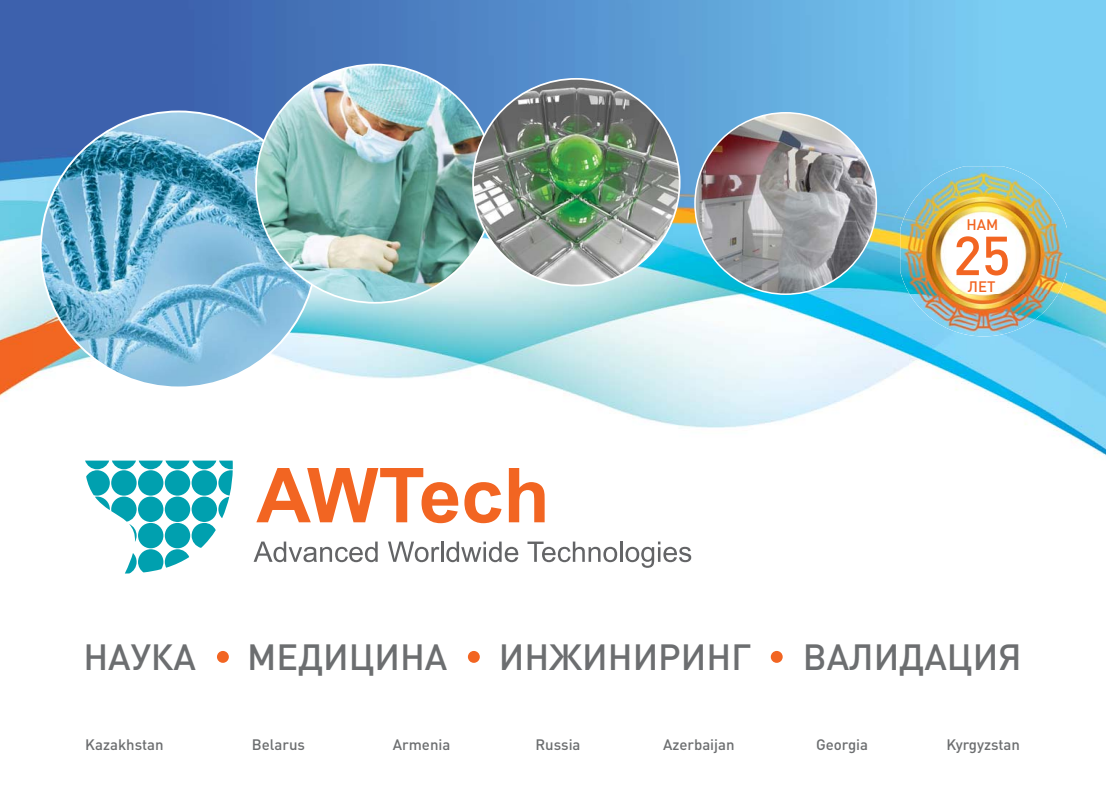
<style>
.page{position:relative;width:1106px;height:809px;background:#fff}
.page>*{position:absolute;margin:0;border:0;box-sizing:border-box;transform-origin:0 0}
.t1{font:500 54px "DIN Cyr";color:#f26522}
.t2{font:500 36px "DIN Cyr";color:#6c6e70}
.t3{font:500 15px "DIN Cyr";color:#6c6e70}
.t4{font:500 15px "DIN Cyr";color:#f26522}
</style>
<div class="page">
<img style="left:0;top:1px;width:1106px;height:662px">
<svg style="left:85px;top:460px;width:148px;height:113px"></svg>
<svg style="left:256px;top:468px;width:202px;height:55px"></svg>
<svg style="left:464px;top:482px;width:37px;height:41px"></svg>
<svg style="left:509px;top:468px;width:35px;height:54px"></svg>
<svg style="left:253px;top:541px;width:124px;height:21px"></svg>
<svg style="left:388px;top:541px;width:51px;height:21px"></svg>
<hr style="left:441px;top:541px;width:2px;height:21px;background:#636466">
<svg style="left:446px;top:541px;width:72px;height:21px"></svg>
<svg style="left:527px;top:541px;width:90px;height:21px"></svg>
<hr style="left:620px;top:541px;width:2px;height:21px;background:#636466">
<svg style="left:625px;top:541px;width:66px;height:26px"></svg>
<div style="left:770px;top:651px;width:12px;height:11px;background:#f26522;border-radius:50%"></div>
<div style="left:468px;top:651px;width:12px;height:11px;background:#f26522;border-radius:50%"></div>
<div style="left:217px;top:651px;width:12px;height:11px;background:#f26522;border-radius:50%"></div>
<svg style="left:40px;top:110px;width:277px;height:278px;background:#7fb3cf"></svg>
<img style="left:255px;top:64px;width:240px;height:239px">
<img style="left:472px;top:78px;width:208px;height:208px">
<img style="left:694px;top:112px;width:183px;height:183px">
<img style="left:900px;top:166px;width:167px;height:128px">
<img style="left:908px;top:294px;width:151px;height:42px">
<p class="t4" style="left:966px;top:219px;width:33px">НАМ</p>
<h1 class="t1" style="left:953px;top:237px;width:59px">25</h1>
<p class="t4" style="left:967px;top:281px;width:29px">ЛЕТ</p>
<h2 class="t2" style="left:83px;top:644px;width:114px">НАУКА</h2>
<h2 class="t2" style="left:247px;top:644px;width:202px">МЕДИЦИНА</h2>
<h2 class="t2" style="left:499px;top:644px;width:254px">ИНЖИНИРИНГ</h2>
<h2 class="t2" style="left:803px;top:644px;width:220px">ВАЛИДАЦИЯ</h2>
<p class="t3" style="left:85px;top:739px;width:80px">Kazakhstan</p>
<p class="t3" style="left:252px;top:739px;width:55px">Belarus</p>
<p class="t3" style="left:393px;top:739px;width:59px">Armenia</p>
<p class="t3" style="left:535px;top:739px;width:47px">Russia</p>
<p class="t3" style="left:663px;top:739px;width:73px">Azerbaijan</p>
<p class="t3" style="left:816px;top:739px;width:54px">Georgia</p>
<p class="t3" style="left:946px;top:739px;width:75px">Kyrgyzstan</p>
</div>
